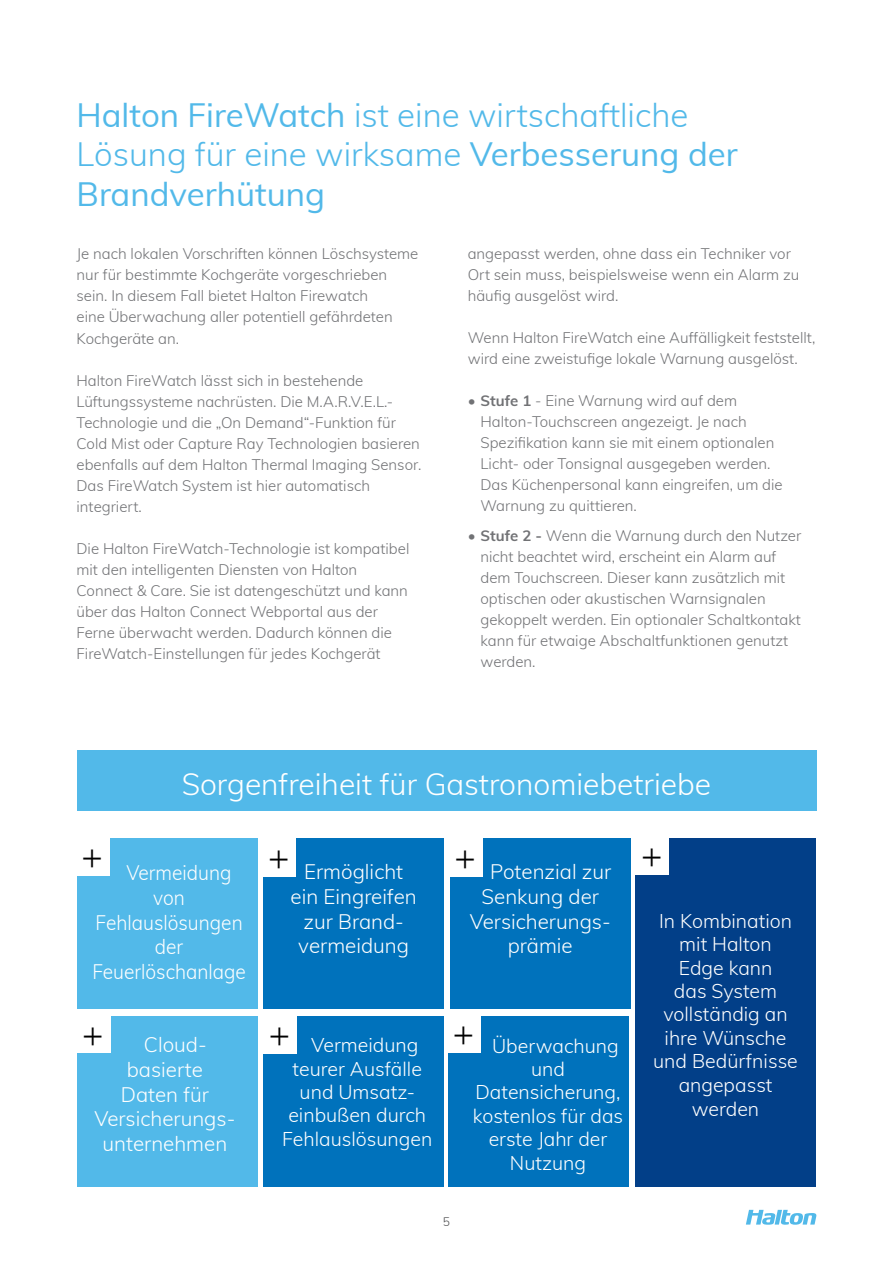
<style>
.page{position:relative;width:893px;height:1263px;background:#fff}
.page>*{position:absolute;margin:0;border:0;box-sizing:border-box;transform-origin:0 0}
.t1{font:300 35.55px "Muli";color:#000}
.t2{font:33px/39.6px "Muli";color:#52b9e9}
.t3{font:300 30px "Muli";color:#fff}
.t4{font:300 20.55px/24.6px "Muli";color:#fff;text-align:center}
.t5{font:300 20.55px "Muli";color:#fff;scale:.93 1}
.t6{font:300 19.5px/23.5px "Muli";color:#fff;text-align:center}
.List_Paragraph{font:300 15px/21px "Muli";color:#717275}
.t7{font:300 12px "Muli";color:#4d4d4f}
.s1{font-weight:300}
.s2{font-weight:700}
</style>
<div class="page">
<svg style="left:746px;top:1210px;width:70px;height:15px"></svg>
<div style="left:263px;top:839px;width:181px;height:170px;background:#0072bc"></div>
<div style="left:77px;top:839px;width:180px;height:170px;background:#52b9e9"></div>
<div style="left:450px;top:839px;width:181px;height:170px;background:#0072bc"></div>
<div style="left:263px;top:1016px;width:181px;height:170px;background:#0072bc"></div>
<div style="left:77px;top:1016px;width:180px;height:170px;background:#52b9e9"></div>
<div style="left:448px;top:1016px;width:181px;height:170px;background:#0072bc"></div>
<div style="left:635px;top:838px;width:181px;height:348px;background:#023f88"></div>
<div style="left:75px;top:837px;width:34px;height:38px;background:#fff"></div>
<div style="left:76px;top:1015px;width:34px;height:38px;background:#fff"></div>
<div style="left:262px;top:838px;width:34px;height:38px;background:#fff"></div>
<div style="left:263px;top:1015px;width:34px;height:38px;background:#fff"></div>
<div style="left:448px;top:838px;width:34px;height:38px;background:#fff"></div>
<div style="left:446px;top:1014px;width:35px;height:38px;background:#fff"></div>
<div style="left:635px;top:837px;width:34px;height:38px;background:#fff"></div>
<div style="left:77px;top:750px;width:739px;height:60px;background:#52b9e9"></div>
<p class="t2" style="left:77px;top:93px;width:663px">Halton FireWatch <span class="s1">ist eine wirtschaftliche<br>Lösung für eine wirksame</span> Verbesserung der<br>Brandverhütung</p>
<p class="List_Paragraph" style="left:77px;top:243px;width:343px">Je nach lokalen Vorschriften können Löschsysteme nur für bestimmte Kochgeräte vorgeschrieben sein. In diesem Fall bietet Halton Firewatch<br>eine Überwachung aller potentiell gefährdeten Kochgeräte an.</p>
<p class="List_Paragraph" style="left:77px;top:370px;width:346px">Halton FireWatch lässt sich in bestehende Lüftungssysteme nachrüsten. Die M.A.R.V.E.L.- Technologie und die „On Demand“-Funktion für Cold Mist oder Capture Ray Technologien basieren ebenfalls auf dem Halton Thermal Imaging Sensor.<br>Das FireWatch System ist hier automatisch integriert.</p>
<p class="List_Paragraph" style="left:77px;top:538px;width:334px">Die Halton FireWatch-Technologie ist kompatibel mit den intelligenten Diensten von Halton Connect &amp; Care. Sie ist datengeschützt und kann über das Halton Connect Webportal aus der Ferne überwacht werden. Dadurch können die FireWatch-Einstellungen für jedes Kochgerät</p>
<p class="List_Paragraph" style="left:468px;top:243px;width:333px">angepasst werden, ohne dass ein Techniker vor<br>Ort sein muss, beispielsweise wenn ein Alarm zu häufig ausgelöst wird.</p>
<p class="List_Paragraph" style="left:468px;top:327px;width:349px">Wenn Halton FireWatch eine Auffälligkeit feststellt, wird eine zweistufige lokale Warnung ausgelöst.</p>
<p class="List_Paragraph" style="left:480px;top:390px;width:304px;text-indent:-13px"><span class="s2">• Stufe 1</span> - Eine Warnung wird auf dem Halton-Touchscreen angezeigt. Je nach Spezifikation kann sie mit einem optionalen Licht- oder Tonsignal ausgegeben werden.<br>Das Küchenpersonal kann eingreifen, um die Warnung zu quittieren.</p>
<p class="List_Paragraph" style="left:480px;top:524px;width:322px;text-indent:-13px"><span class="s2">• Stufe 2 -</span> Wenn die Warnung durch den Nutzer nicht beachtet wird, erscheint ein Alarm auf dem Touchscreen. Dieser kann zusätzlich mit optischen oder akustischen Warnsignalen gekoppelt werden. Ein optionaler Schaltkontakt kann für etwaige Abschaltfunktionen genutzt werden.</p>
<p class="t3" style="left:182px;top:762px;width:531px">Sorgenfreiheit für Gastronomiebetriebe</p>
<p class="t1" style="left:81px;top:830px;width:23px">+</p>
<p class="t5" style="left:126px;top:858px;width:114px">Vermeidung</p>
<p class="t5" style="left:153px;top:883px;width:36px">von</p>
<p class="t5" style="left:96px;top:907px;width:160px">Fehlauslösungen</p>
<p class="t5" style="left:155px;top:932px;width:32px">der</p>
<p class="t5" style="left:92px;top:956px;width:167px">Feuerlöschanlage</p>
<p class="t1" style="left:82px;top:1008px;width:23px">+</p>
<p class="t4" style="left:144px;top:1031px;width:64px">Cloud-</p>
<p class="t4" style="left:127px;top:1056px;width:78px">basierte</p>
<p class="t4" style="left:121px;top:1081px;width:90px">Daten für</p>
<p class="t4" style="left:94px;top:1105px;width:142px">Versicherungs-</p>
<p class="t4" style="left:103px;top:1130px;width:126px">unternehmen</p>
<p class="t1" style="left:454px;top:831px;width:23px">+</p>
<p class="t1" style="left:268px;top:831px;width:23px">+</p>
<p class="t4" style="left:291px;top:859px;width:128px">Ermöglicht ein Eingreifen zur Brand&shy;vermeidung</p>
<p class="t4" style="left:490px;top:859px;width:123px">Potenzial zur</p>
<p class="t4" style="left:482px;top:883px;width:119px">Senkung der</p>
<p class="t4" style="left:470px;top:908px;width:142px">Versicherungs-</p>
<p class="t4" style="left:508px;top:933px;width:66px">prämie</p>
<p class="t1" style="left:269px;top:1008px;width:23px">+</p>
<p class="t6" style="left:311px;top:1032px;width:109px">Vermeidung</p>
<p class="t6" style="left:293px;top:1056px;width:131px">teurer Ausfälle</p>
<p class="t6" style="left:300px;top:1079px;width:117px">und Umsatz-</p>
<p class="t6" style="left:288px;top:1103px;width:139px">einbußen durch</p>
<p class="t6" style="left:282px;top:1126px;width:152px">Fehlauslösungen</p>
<p class="t1" style="left:453px;top:1007px;width:23px">+</p>
<p class="t6" style="left:492px;top:1033px;width:128px">Überwachung</p>
<p class="t6" style="left:531px;top:1056px;width:35px">und</p>
<p class="t6" style="left:475px;top:1080px;width:146px">Datensicherung,</p>
<p class="t6" style="left:473px;top:1103px;width:152px">kostenlos für das</p>
<p class="t6" style="left:489px;top:1126px;width:120px">erste Jahr der</p>
<p class="t6" style="left:510px;top:1150px;width:78px">Nutzung</p>
<p class="t7" style="left:443px;top:1213px;width:9px">5</p>
<p class="t1" style="left:641px;top:830px;width:23px">+</p>
<p class="t6" style="left:653px;top:908px;width:146px">In Kombination mit Halton<br>Edge kann<br>das System vollständig an ihre Wünsche und Bedürfnisse angepasst werden</p>
</div>
